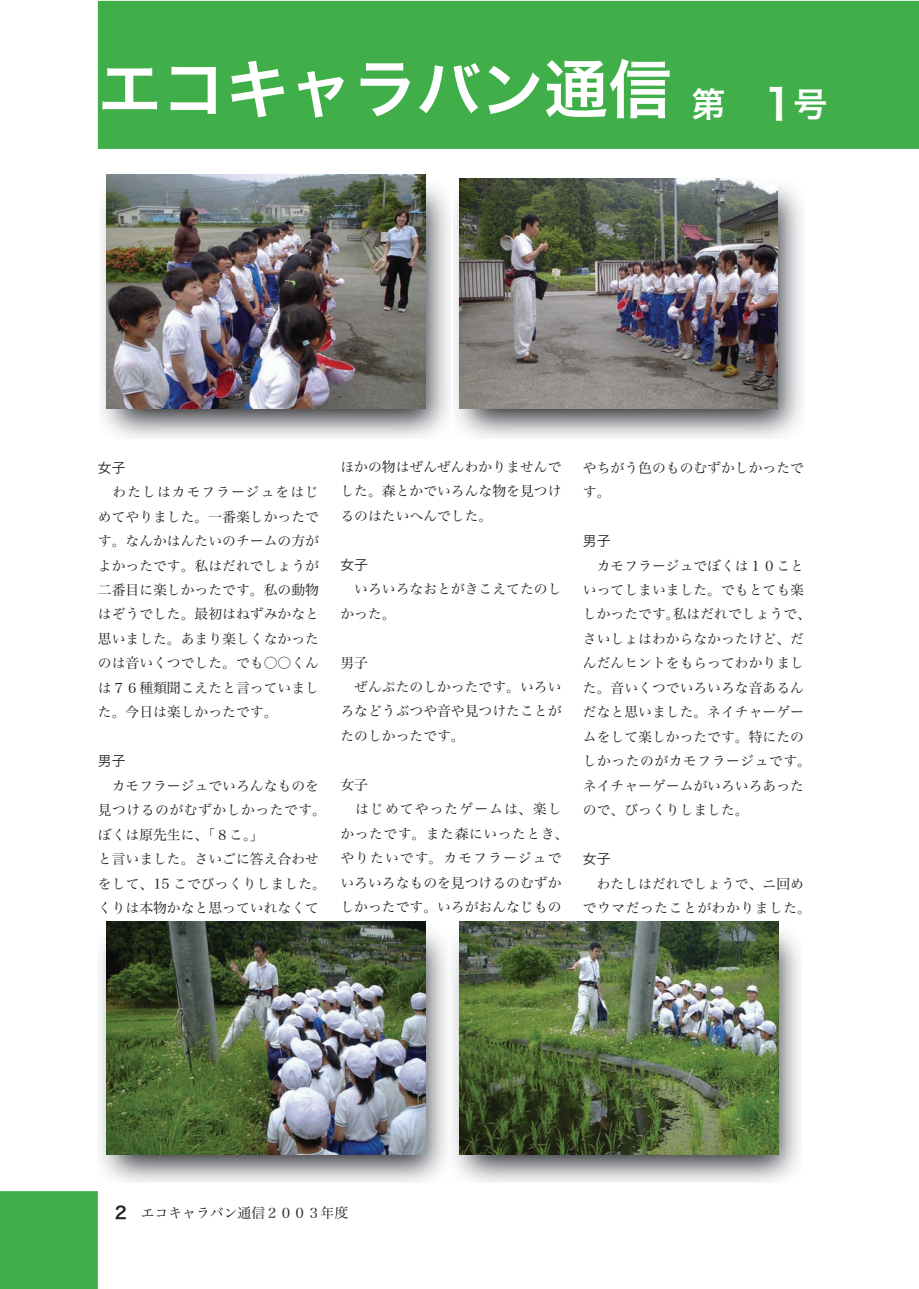
<style>
.page{position:relative;width:919px;height:1289px;background:#fff}
.page>*{position:absolute;margin:0;border:0;box-sizing:border-box;transform-origin:0 0}
.t1{font:63.75px "Hira Kaku Pro W6";color:#fff}
.t2{font:42.45px "Hira Kaku Pro W6";color:#fff}
.t3{font:13.8px/24.5px "Hira Min Pro W3";color:#231f20}
.t4{font:13.8px/24.5px "Hira Min Pro W3";letter-spacing:.04em;color:#231f20}
.t5{font:13.8px/24.5px "Hira Min Pro W3";letter-spacing:.035em;color:#231f20}
.t6{font:13.8px "Hira Kaku Pro W3";color:#231f20}
.s1{font-size:34.05px}
.s2{font-family:"Hira Kaku Pro W6";font-size:16.95px}
</style>
<div class="page">
<div style="left:0;top:1191px;width:98px;height:97px;background:#40ae49"></div>
<div style="left:98px;top:1px;width:808px;height:148px;background:#40ae49"></div>
<div style="left:906px;top:1px;width:12px;height:148px;background:#40ae49"></div>
<img style="left:101px;top:183px;width:348px;height:255px">
<img style="left:454px;top:185px;width:348px;height:253px">
<img style="left:99px;top:927px;width:348px;height:255px">
<img style="left:452px;top:927px;width:348px;height:255px">
<img style="left:106px;top:174px;width:319px;height:234px">
<img style="left:459px;top:179px;width:318px;height:229px">
<img style="left:106px;top:921px;width:319px;height:233px">
<img style="left:459px;top:921px;width:319px;height:233px">
<h1 class="t1" style="left:98px;top:31px;width:731px">エコキャラバン通信<span class="s1">第　　号</span></h1>
<h2 class="t2" style="left:757px;top:66px;width:44px">１</h2>
<p class="t6" style="left:98px;top:455px;width:29px">女子</p>
<p class="t3" style="left:98px;top:478px;width:223px;text-align:justify">　わたしはカモフラージュをはじめてやりました。一番楽しかったです。なんかはんたいのチームの方がよかったです。私はだれでしょうが二番目に楽しかったです。私の動物はぞうでした。最初はねずみかなと思いました。あまり楽しくなかったのは音いくつでした。でも○○くんは７６種類聞こえたと言っていました。今日は楽しかったです。</p>
<p class="t6" style="left:98px;top:748px;width:29px">男子</p>
<p class="t3" style="left:98px;top:772px;width:230px">　カモフラージュでいろんなものを見つけるのがむずかしかったです。ぼくは原先生に、「８こ。」<br>と言いました。さいごに答え合わせをして、15 こでびっくりしました。くりは本物かなと思っていれなくて</p>
<p class="t3" style="left:340px;top:453px;width:223px;text-align:justify">ほかの物はぜんぜんわかりませんでした。森とかでいろんな物を見つけるのはたいへんでした。</p>
<p class="t6" style="left:340px;top:552px;width:29px">女子</p>
<p class="t3" style="left:340px;top:575px;width:223px">　いろいろなおとがきこえてたのしかった。</p>
<p class="t3" style="left:340px;top:649px;width:223px">男子<br>　ぜんぷたのしかったです。いろいろなどうぶつや音や見つけたことがたのしかったです。</p>
<p class="t4" style="left:340px;top:771px;width:229px">女子<br>　はじめてやったゲームは、楽しかったです。また森にいったとき、やりたいです。カモフラージュでいろいろなものを見つけるのむずかしかったです。いろがおんなじもの</p>
<p class="t3" style="left:583px;top:454px;width:223px">やちがう色のものむずかしかったです。</p>
<p class="t6" style="left:583px;top:528px;width:29px">男子</p>
<p class="t3" style="left:583px;top:552px;width:230px">　カモフラージュでぼくは１０こといってしまいました。でもとても楽しかったです。私はだれでしょうで、さいしょはわからなかったけど、だんだんヒントをもらってわかりました。音いくつでいろいろな音あるんだなと思いました。ネイチャーゲームをして楽しかったです。特にたのしかったのがカモフラージュです。ネイチャーゲームがいろいろあったので、びっくりしました。</p>
<p class="t6" style="left:583px;top:846px;width:29px">女子</p>
<p class="t5" style="left:583px;top:869px;width:230px">　わたしはだれでしょうで、ニ回めでウマだったことがわかりました。</p>
<p class="t3" style="left:115px;top:1198px;width:235px"><span class="s2">2</span>　エコキャラバン通信２００３年度</p>
</div>
